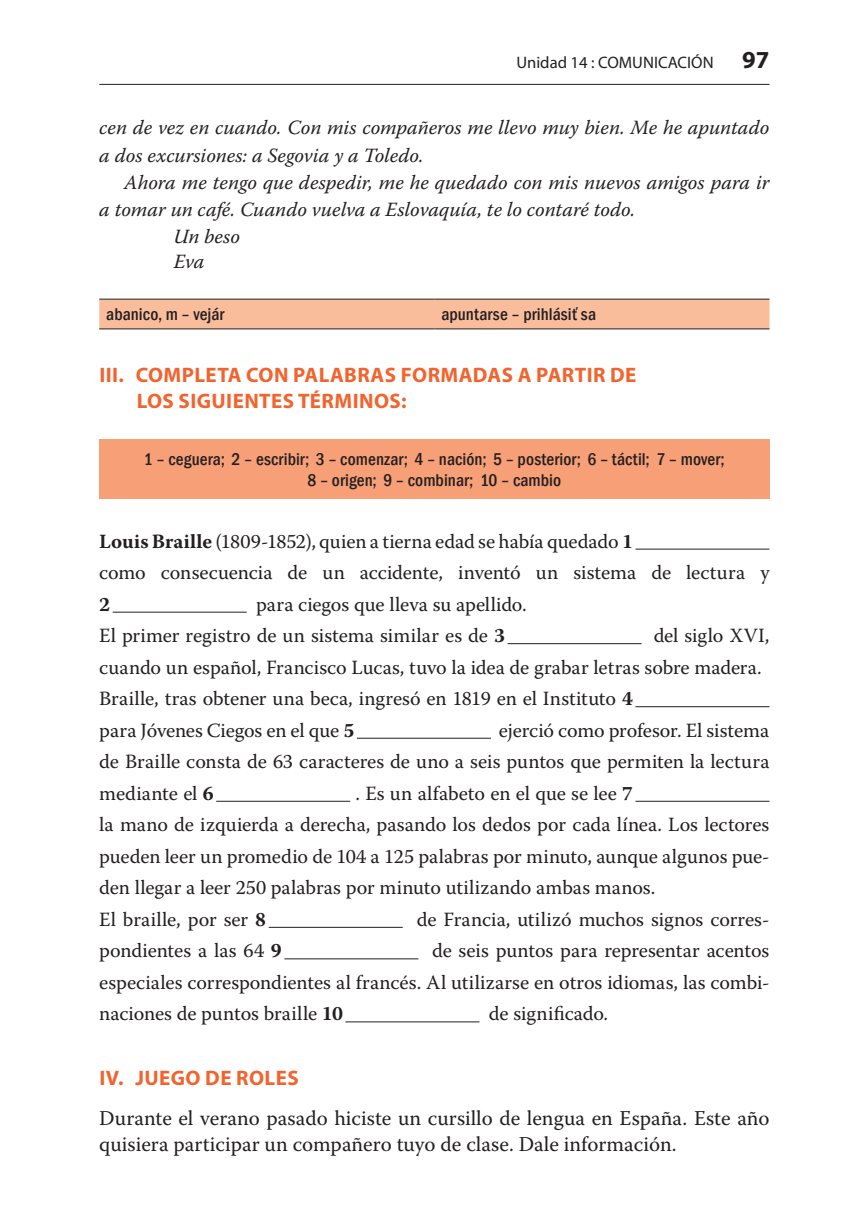
<style>
.page{position:relative;width:844px;height:1226px;background:#fff}
.page>*{position:absolute;margin:0;border:0;box-sizing:border-box;transform-origin:0 0}
.t1{font:21px/25.2px "Warnock Pro";color:#231f20}
.t2{font:700 21px/25.2px "Myriad Pro";letter-spacing:.02em;color:#f2642f}
.t3{font:20.12px/31.5px "Warnock Pro";color:#231f20}
.t4{font:italic 20.12px/28px "Warnock Pro";color:#231f20}
.t5{font:700 20.12px "Warnock Pro";color:#231f20}
.t6{font:500 condensed 17.5px/21px "Franklin Gothic";letter-spacing:.005em;color:#231f20;text-align:center}
.t7{font:16.62px "Myriad Pro";color:#231f20}
.s1{font-weight:700;font-size:24.5px}
.s2{font-weight:700}
</style>
<div class="page">
<hr style="left:99px;top:84px;width:670px;height:1px;background:#231f20">
<div style="left:99px;top:300px;width:670px;height:28px;background:#fabd9c"></div>
<hr style="left:99px;top:328px;width:335px;height:1px;background:#231f20">
<hr style="left:99px;top:299px;width:335px;height:1px;background:#231f20">
<hr style="left:434px;top:299px;width:335px;height:1px;background:#231f20">
<hr style="left:434px;top:328px;width:335px;height:1px;background:#231f20">
<div style="left:99px;top:439px;width:670px;height:60px;background:#f79f76"></div>
<hr style="left:635px;top:548px;width:134px;height:1px;background:#231f20">
<hr style="left:113px;top:611px;width:134px;height:1px;background:#231f20">
<hr style="left:507px;top:643px;width:134px;height:1px;background:#231f20">
<hr style="left:635px;top:706px;width:134px;height:1px;background:#231f20">
<hr style="left:357px;top:737px;width:134px;height:1px;background:#231f20">
<hr style="left:216px;top:800px;width:134px;height:1px;background:#231f20">
<hr style="left:635px;top:800px;width:134px;height:1px;background:#231f20">
<hr style="left:268px;top:926px;width:134px;height:1px;background:#231f20">
<hr style="left:284px;top:958px;width:134px;height:1px;background:#231f20">
<hr style="left:345px;top:1021px;width:134px;height:1px;background:#231f20">
<p class="t7" style="left:516px;top:52px;width:254px">Unidad 14 : COMUNICACIÓN <span class="s1">97</span></p>
<p class="t4" style="left:99px;top:113px;width:671px">cen de vez en cuando. Con mis compañeros me llevo muy bien. Me he apuntado a dos excursiones: a Segovia y a Toledo.</p>
<p class="t4" style="left:124px;top:168px;width:646px">Ahora me tengo que despedir, me he quedado con mis nuevos amigos para ir</p>
<p class="t4" style="left:99px;top:195px;width:537px">a tomar un café. Cuando vuelva a Eslovaquía, te lo contaré todo.</p>
<p class="t4" style="left:174px;top:222px;width:68px">Un beso</p>
<p class="t4" style="left:174px;top:246px;width:32px">Eva</p>
<p class="t6" style="left:106px;top:303px;width:119px">abanico, m – vejár</p>
<p class="t6" style="left:441px;top:303px;width:156px">apuntarse – prihlásiť sa</p>
<p class="t2" style="left:137px;top:362px;width:501px;text-indent:-37px">III. COMPLETA CON PALABRAS FORMADAS A PARTIR DE<br>LOS SIGUIENTES TÉRMINOS:</p>
<p class="t6" style="left:144px;top:448px;width:582px">1 – ceguera; 2 – escribir; 3 – comenzar; 4 – nación; 5 – posterior; 6 – táctil; 7 – mover;<br>8 – origen; 9 – combinar; 10 – cambio</p>
<p class="t3" style="left:99px;top:525px;width:671px"><span class="s2">Louis Braille</span> (1809-1852), quien a tierna edad se había quedado <span class="s2">1<br></span>como consecuencia de un accidente, inventó un sistema de lectura y</p>
<p class="t5" style="left:99px;top:592px;width:12px">2</p>
<p class="t3" style="left:99px;top:588px;width:429px;text-indent:157px">para ciegos que lleva su apellido.<br>El primer registro de un sistema similar es de <span class="s2">3</span></p>
<p class="t3" style="left:99px;top:619px;width:671px;text-indent:554px">del siglo XVI, cuando un español, Francisco Lucas, tuvo la idea de grabar letras sobre madera.<br>Braille, tras obtener una beca, ingresó en 1819 en el Instituto <span class="s2">4<br></span>para Jóvenes Ciegos en el que <span class="s2">5</span></p>
<p class="t3" style="left:99px;top:714px;width:671px;text-align:justify;text-indent:399px">ejerció como profesor. El sistema de Braille consta de 63 caracteres de uno a seis puntos que permiten la lectura mediante el <span class="s2">6</span></p>
<p class="t3" style="left:99px;top:777px;width:671px;text-indent:256px">. Es un alfabeto en el que se lee <span class="s2">7<br></span>la mano de izquierda a derecha, pasando los dedos por cada línea. Los lectores pueden leer un promedio de 104 a 125 palabras por minuto, aunque algunos pue&shy;den llegar a leer 250 palabras por minuto utilizando ambas manos.<br>El braille, por ser <span class="s2">8</span></p>
<p class="t3" style="left:416px;top:903px;width:354px">de Francia, utilizó muchos signos corres-</p>
<p class="t3" style="left:99px;top:934px;width:184px">pondientes a las 64 <span class="s2">9</span></p>
<p class="t3" style="left:99px;top:934px;width:671px;text-align:justify;text-indent:332px">de seis puntos para representar acentos especiales correspondientes al francés. Al utilizarse en otros idiomas, las combi&shy;naciones de puntos braille <span class="s2">10</span></p>
<p class="t3" style="left:489px;top:997px;width:121px">de significado.</p>
<p class="t2" style="left:99px;top:1064px;width:201px">IV. JUEGO DE ROLES</p>
<p class="t1" style="left:99px;top:1105px;width:671px">Durante el verano pasado hiciste un cursillo de lengua en España. Este año quisiera participar un compañero tuyo de clase. Dale información.</p>
</div>
